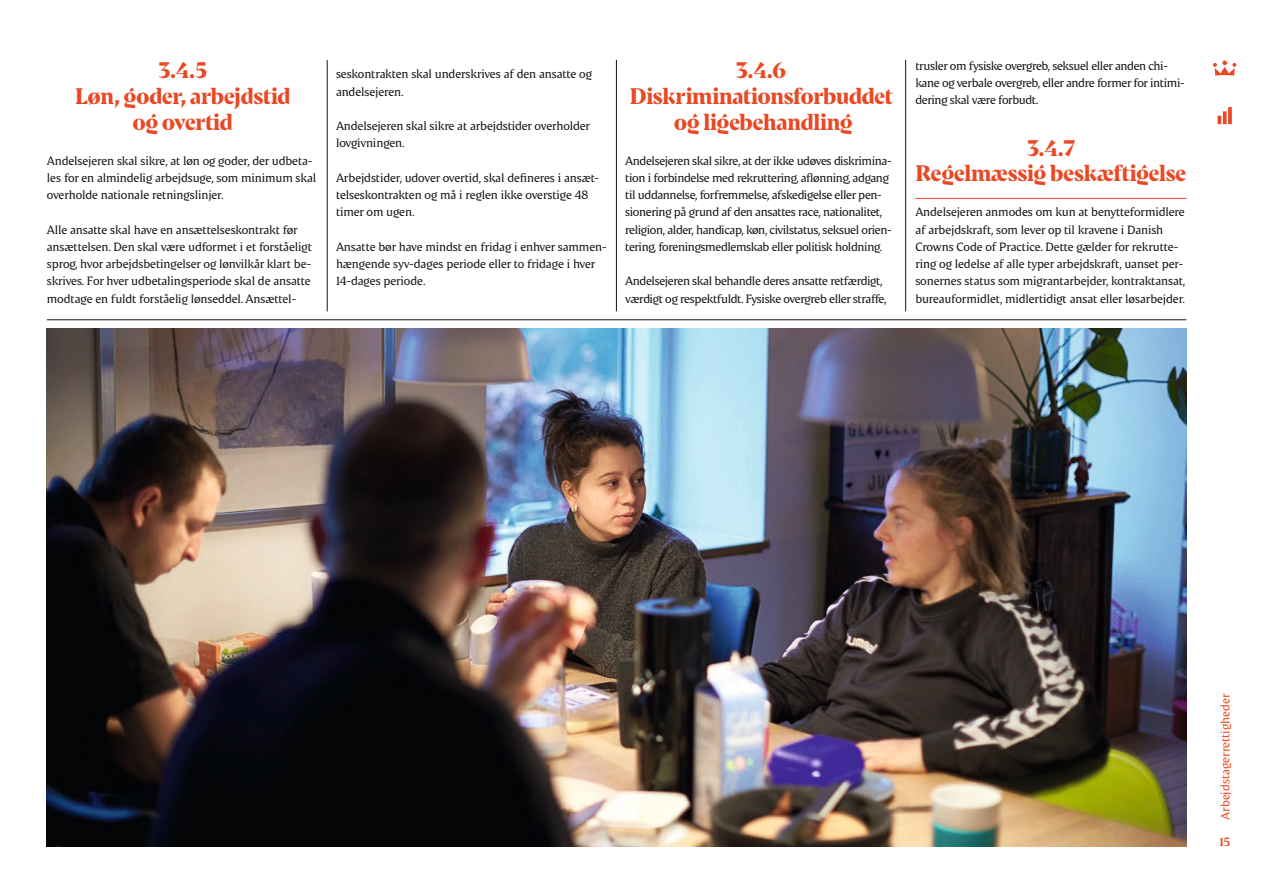
<style>
.page{position:relative;width:1263px;height:893px;background:#fff}
.page>*{position:absolute;margin:0;border:0;box-sizing:border-box;transform-origin:0 0}
.Brød{font:700 22.5px/25.8px "Danish Crown Display";letter-spacing:-.01em;color:#ea4822;text-align:center}
.Case_overskrift{font:700 22.5px/25.5px "Danish Crown Display";letter-spacing:-.01em;color:#ea4822;text-align:center}
.Brød-2{font:12px/17.2px "Danish Crown Text";letter-spacing:-.02em;color:#131413}
.t1{font:12px "Danish Crown Text";color:#ea4822}
.t2{font:700 12px "Danish Crown Text";color:#ea4822}
</style>
<div class="page">
<hr style="left:616px;top:60px;width:1px;height:251px;background:#131413">
<hr style="left:905px;top:60px;width:1px;height:251px;background:#131413">
<hr style="left:327px;top:60px;width:1px;height:251px;background:#131413">
<hr style="left:47px;top:319px;width:1139px;height:1px;background:#131413">
<img style="left:47px;top:329px;width:1139px;height:517px">
<hr style="left:915px;top:198px;width:271px;height:1px;background:#ea4822">
<svg style="left:1217px;top:111px;width:9px;height:13px"></svg>
<svg style="left:1228px;top:107px;width:4px;height:17px"></svg>
<svg style="left:1213px;top:61px;width:23px;height:15px"></svg>
<p class="Brød" style="left:75px;top:57px;width:217px">3.4.5<br>Løn, goder, arbejdstid og overtid</p>
<p class="Brød-2" style="left:47px;top:152px;width:271px">Andelsejeren skal sikre, at løn og goder, der udbeta&shy;les for en almindelig arbejdsuge, som minimum skal overholde nationale retningslinjer.</p>
<p class="Brød-2" style="left:47px;top:221px;width:266px">Alle ansatte skal have en ansættelseskontrakt før ansættelsen. Den skal være udformet i et forståeligt sprog, hvor arbejdsbetingelser og lønvilkår klart be&shy;skrives. For hver udbetalingsperiode skal de ansatte modtage en fuldt forståelig lønseddel. Ansættel-</p>
<p class="Brød-2" style="left:336px;top:65px;width:258px">seskontrakten skal underskrives af den ansatte og andelsejeren.</p>
<p class="Brød-2" style="left:336px;top:117px;width:256px">Andelsejeren skal sikre at arbejdstider overholder lovgivningen.</p>
<p class="Brød-2" style="left:336px;top:169px;width:265px">Arbejdstider, udover overtid, skal defineres i ansæt&shy;telseskontrakten og må i reglen ikke overstige 48 timer om ugen.</p>
<p class="Brød-2" style="left:336px;top:238px;width:272px">Ansatte bør have mindst en fridag i enhver sammen&shy;hængende syv-dages periode eller to fridage i hver<br>14-dages periode.</p>
<p class="Brød" style="left:630px;top:57px;width:265px">3.4.6<br>Diskriminationsforbuddet og ligebehandling</p>
<p class="Brød-2" style="left:625px;top:152px;width:268px">Andelsejeren skal sikre, at der ikke udøves diskrimina&shy;tion i forbindelse med rekruttering, aflønning, adgang til uddannelse, forfremmelse, afskedigelse eller pen&shy;sionering på grund af den ansattes race, nationalitet, religion, alder, handicap, køn, civilstatus, seksuel orien&shy;tering, foreningsmedlemskab eller politisk holdning.</p>
<p class="Brød-2" style="left:625px;top:272px;width:263px">Andelsejeren skal behandle deres ansatte retfærdigt, værdigt og respektfuldt. Fysiske overgreb eller straffe,</p>
<p class="Brød-2" style="left:915px;top:57px;width:271px">trusler om fysiske overgreb, seksuel eller anden chi&shy;kane og verbale overgreb, eller andre former for intimi&shy;dering skal være forbudt.</p>
<p class="Case_overskrift" style="left:915px;top:135px;width:272px">3.4.7<br>Regelmæssig beskæftigelse</p>
<p class="Brød-2" style="left:915px;top:203px;width:272px">Andelsejeren anmodes om kun at benytteformidlere af arbejdskraft, som lever op til kravene i Danish Crowns Code of Practice. Dette gælder for rekrutte&shy;ring og ledelse af alle typer arbejdskraft, uanset per&shy;sonernes status som migrantarbejder, kontraktansat, bureauformidlet, midlertidigt ansat eller løsarbejder.</p>
<p class="t1" style="left:1218px;top:820px;width:128px;rotate:-90deg">Arbejdstagerrettigheder</p>
<p class="t2" style="left:1219px;top:834px;width:12px">15</p>
</div>
